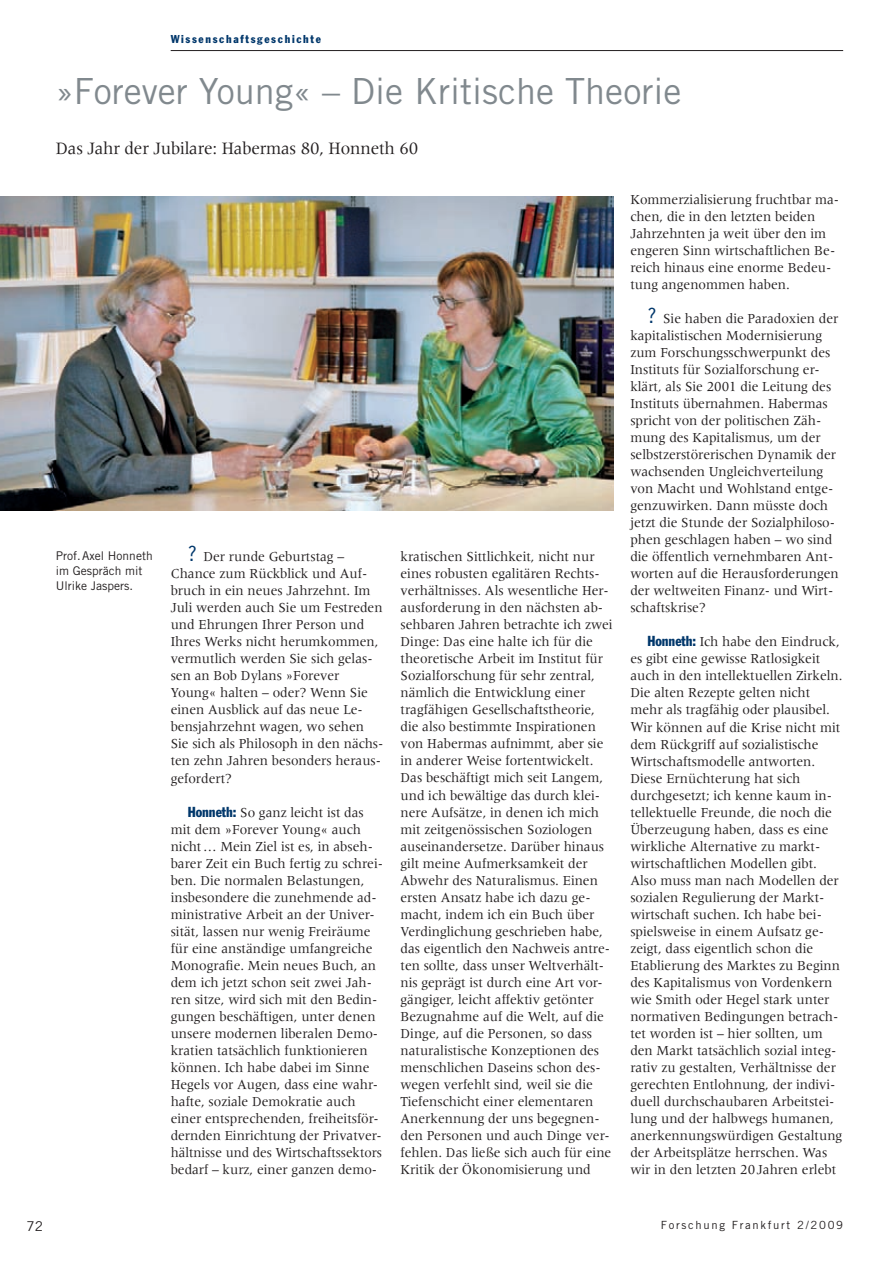
<style>
.page{position:relative;width:894px;height:1264px;background:#fff}
.page>*{position:absolute;margin:0;border:0;box-sizing:border-box;transform-origin:0 0}
.t1{font:36px "Trade Gothic";color:#81898e}
.t2{font:18px "Meridien";letter-spacing:-.01em;color:#231f20;scale:.95 1}
.t3{font:14.25px/17px "Meridien";color:#231f20;scale:.95 1}
.t4{font:13.5px "Trade Gothic";color:#231f20}
.t5{font:12px/14.9px "Trade Gothic";color:#231f20}
.t6{font:11.25px "Trade Gothic";letter-spacing:.15em;color:#231f20}
.t7{font:condensed 11.25px "Franklin Gothic";letter-spacing:.15em;color:#00376b}
.s1{font-family:"Trade Gothic";font-size:21px;color:#00376b}
.s2{font-family:"Franklin Gothic";font-stretch:condensed;color:#00376b}
</style>
<div class="page">
<hr style="left:171px;top:50px;width:671px;height:1px;background:#231f20">
<img style="left:0;top:196px;width:613px;height:314px">
<p class="t7" style="left:171px;top:35px;width:152px">Wissenschaftsgeschichte</p>
<h1 class="t1" style="left:56px;top:78px;width:626px">»Forever Young« – Die Kritische Theorie</h1>
<p class="t2" style="left:56px;top:141px;width:383px">Das Jahr der Jubilare: Habermas 80, Honneth 60</p>
<p class="t5" style="left:56px;top:549px;width:98px">Prof. Axel Honneth im Gespräch mit<br>Ulrike Jaspers.</p>
<p class="t3" style="left:171px;top:549px;width:225px;text-indent:17px"><span class="s1">?</span> Der runde Geburtstag –<br>Chance zum Rückblick und Auf&shy;bruch in ein neues Jahrzehnt. Im<br>Juli werden auch Sie um Festreden und Ehrungen Ihrer Person und<br>Ihres Werks nicht herumkommen, vermutlich werden Sie sich gelas&shy;sen an Bob Dylans »Forever<br>Young« halten – oder? Wenn Sie einen Ausblick auf das neue Le&shy;bensjahrzehnt wagen, wo sehen<br>Sie sich als Philosoph in den nächs&shy;ten zehn Jahren besonders heraus&shy;gefordert?</p>
<p class="t3" style="left:171px;top:804px;width:225px;text-indent:17px"><span class="s2">Honneth:</span> So ganz leicht ist das mit dem »Forever Young« auch nicht … Mein Ziel ist es, in abseh&shy;barer Zeit ein Buch fertig zu schrei&shy;ben. Die normalen Belastungen, insbesondere die zunehmende ad&shy;ministrative Arbeit an der Univer&shy;sität, lassen nur wenig Freiräume für eine anständige umfangreiche Monografie. Mein neues Buch, an dem ich jetzt schon seit zwei Jah&shy;ren sitze, wird sich mit den Bedin&shy;gungen beschäftigen, unter denen unsere modernen liberalen Demo&shy;kratien tatsächlich funktionieren können. Ich habe dabei im Sinne Hegels vor Augen, dass eine wahr&shy;hafte, soziale Demokratie auch einer entsprechenden, freiheitsför&shy;dernden Einrichtung der Privat ver&shy;hältnisse und des Wirtschaftssektors bedarf – kurz, einer ganzen demo-</p>
<p class="t3" style="left:400px;top:549px;width:225px">kratischen Sittlichkeit, nicht nur eines robusten egalitären Rechts&shy;verhältnisses. Als wesentliche Her&shy;ausforderung in den nächsten ab&shy;sehbaren Jahren betrachte ich zwei Dinge: Das eine halte ich für die theoretische Arbeit im Institut für Sozialforschung für sehr zentral, nämlich die Entwicklung einer tragfähigen Gesellschaftstheorie, die also bestimmte Inspirationen von Habermas aufnimmt, aber sie in anderer Weise fortentwickelt.<br>Das beschäftigt mich seit Langem, und ich bewältige das durch klei&shy;nere Aufsätze, in denen ich mich mit zeitgenössischen Soziologen auseinandersetze. Darüber hinaus gilt meine Aufmerksamkeit der Abwehr des Naturalismus. Einen ersten Ansatz habe ich dazu ge&shy;macht, indem ich ein Buch über Verdinglichung geschrieben habe, das eigentlich den Nachweis antre&shy;ten sollte, dass unser Weltverhält&shy;nis geprägt ist durch eine Art vor&shy;gängiger, leicht affektiv getönter Bezugnahme auf die Welt, auf die Dinge, auf die Personen, so dass naturalistische Konzeptionen des menschlichen Daseins schon des&shy;wegen verfehlt sind, weil sie die Tiefenschicht einer elementaren Anerkennung der uns begegnen&shy;den Personen und auch Dinge ver&shy;fehlen. Das ließe sich auch für eine Kritik der Ökonomisierung und</p>
<p class="t3" style="left:630px;top:192px;width:221px">Kommerzialisierung fruchtbar ma&shy;chen, die in den letzten beiden<br>Jahrzehnten ja weit über den im engeren Sinn wirtschaftlichen Be&shy;reich hinaus eine enorme Bedeu&shy;tung angenommen haben.</p>
<p class="t3" style="left:630px;top:311px;width:221px;text-indent:17px"><span class="s1">?</span> Sie haben die Paradoxien der kapitalistischen Modernisierung zum Forschungsschwerpunkt des<br>Instituts für Sozialforschung er&shy;klärt, als Sie 2001 die Leitung des<br>Instituts übernahmen. Habermas spricht von der politischen Zäh&shy;mung des Kapitalismus, um der selbstzerstörerischen Dynamik der wachsenden Ungleichverteilung von Macht und Wohlstand entge&shy;genzuwirken. Dann müsste doch jetzt die Stunde der Sozialphiloso&shy;phen geschlagen haben – wo sind die öffentlich vernehmbaren Ant&shy;worten auf die Herausforderungen der weltweiten Finanz- und Wirt&shy;schaftskrise?</p>
<p class="t3" style="left:630px;top:634px;width:225px;text-indent:17px"><span class="s2">Honneth:</span> Ich habe den Eindruck, es gibt eine gewisse Ratlosigkeit auch in den intellektuellen Zirkeln.<br>Die alten Rezepte gelten nicht mehr als tragfähig oder plausibel.<br>Wir können auf die Krise nicht mit dem Rückgriff auf sozialistische Wirtschaftsmodelle antworten.<br>Diese Ernüchterung hat sich durchgesetzt; ich kenne kaum in&shy;tellektuelle Freunde, die noch die Überzeugung haben, dass es eine wirkliche Alternative zu markt&shy;wirtschaftlichen Modellen gibt.<br>Also muss man nach Modellen der sozialen Regulierung der Markt&shy;wirtschaft suchen. Ich habe bei&shy;spielsweise in einem Aufsatz ge&shy;zeigt, dass eigentlich schon die Etablierung des Marktes zu Beginn des Kapitalismus von Vordenkern wie Smith oder Hegel stark unter normativen Bedingungen betrach&shy;tet worden ist – hier sollten, um den Markt tatsächlich sozial integ&shy;rativ zu gestalten, Verhältnisse der gerechten Entlohnung, der indivi&shy;duell durchschaubaren Arbeitstei&shy;lung und der halbwegs humanen, anerkennungswürdigen Gestaltung der Arbeitsplätze herrschen. Was wir in den letzten 20 Jahren erlebt</p>
<p class="t4" style="left:27px;top:1221px;width:18px">72</p>
<p class="t6" style="left:660px;top:1220px;width:184px">Forschung Frankfurt 2/2009</p>
</div>
